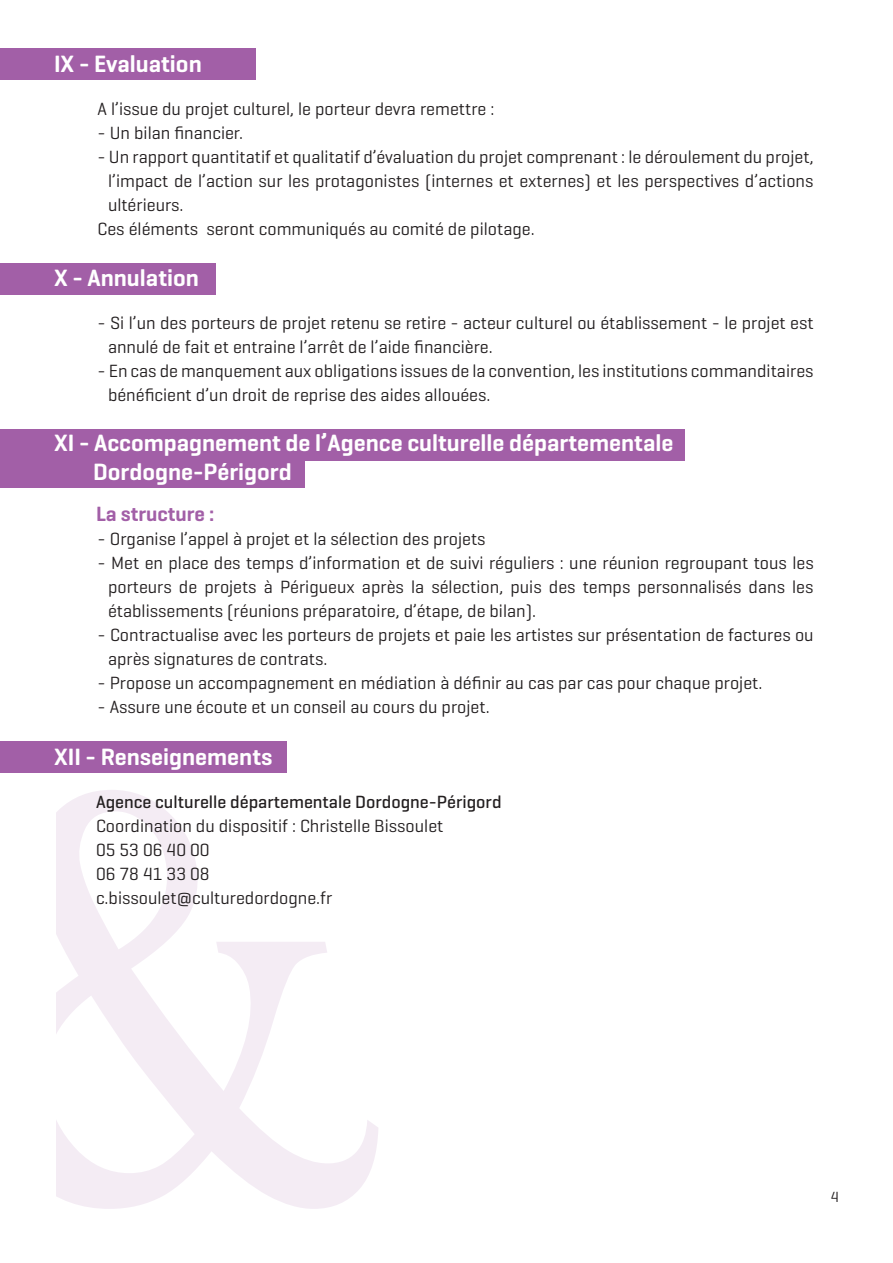
<style>
.page{position:relative;width:893px;height:1263px;background:#fff}
.page>*{position:absolute;margin:0;border:0;box-sizing:border-box;transform-origin:0 0}
.t1{font:italic 605.25px "Times New Roman";color:#a25fa7;scale:.88 1}
.t2{font:600 24px/28.8px "Geogrotesque";color:#fff}
.t3{font:600 21px "Geogrotesque";color:#a25fa7}
.t4{font:18px/24px "Geogrotesque";color:#231f20}
.t5{font:500 18px "Geogrotesque";color:#231f20}
.t6{font:15px "Geogrotesque";color:#231f20}
</style>
<div class="page">
<div style="left:0;top:461px;width:305px;height:27px;background:#a25fa7"></div>
<div style="left:0;top:429px;width:685px;height:32px;background:#a25fa7"></div>
<div style="left:0;top:263px;width:215px;height:31px;background:#a25fa7"></div>
<div style="left:0;top:49px;width:255px;height:31px;background:#a25fa7"></div>
<div style="left:0;top:741px;width:286px;height:32px;background:#a25fa7"></div>
<h2 class="t2" style="left:54px;top:49px;width:149px">IX - Evaluation</h2>
<p class="t4" style="left:98px;top:97px;width:398px">A l’issue du projet culturel, le porteur devra remettre :</p>
<p class="t4" style="left:98px;top:121px;width:147px">- Un bilan financier.</p>
<p class="t4" style="left:98px;top:145px;width:718px">- Un rapport quantitatif et qualitatif d’évaluation du projet comprenant : le déroulement du projet,</p>
<p class="t4" style="left:108px;top:169px;width:707px">l’impact de l’action sur les protagonistes (internes et externes) et les perspectives d’actions</p>
<p class="t4" style="left:108px;top:193px;width:77px">ultérieurs.</p>
<p class="t4" style="left:98px;top:217px;width:439px">Ces éléments seront communiqués au comité de pilotage.</p>
<h2 class="t2" style="left:54px;top:263px;width:146px">X - Annulation</h2>
<p class="t4" style="left:108px;top:310px;width:707px;text-indent:-10px">- Si l’un des porteurs de projet retenu se retire - acteur culturel ou établissement - le projet est annulé de fait et entraine l’arrêt de l’aide financière.</p>
<p class="t4" style="left:108px;top:358px;width:707px;text-indent:-10px">- En cas de manquement aux obligations issues de la convention, les institutions commanditaires bénéficient d’un droit de reprise des aides allouées.</p>
<h2 class="t2" style="left:93px;top:428px;width:582px;text-indent:-39px">XI - Accompagnement de l’Agence culturelle départementale<br>Dordogne-Périgord</h2>
<p class="t3" style="left:96px;top:501px;width:120px">La structure :</p>
<p class="t4" style="left:98px;top:526px;width:390px">- Organise l’appel à projet et la sélection des projets</p>
<p class="t4" style="left:108px;top:550px;width:707px;text-align:justify;text-indent:-10px">- Met en place des temps d’information et de suivi réguliers : une réunion regroupant tous les porteurs de projets à Périgueux après la sélection, puis des temps personnalisés dans les établissements (réunions préparatoire, d’étape, de bilan).</p>
<p class="t4" style="left:108px;top:622px;width:707px;text-indent:-10px">- Contractualise avec les porteurs de projets et paie les artistes sur présentation de factures ou après signatures de contrats.</p>
<p class="t4" style="left:98px;top:670px;width:666px">- Propose un accompagnement en médiation à définir au cas par cas pour chaque projet.</p>
<p class="t4" style="left:98px;top:694px;width:394px">- Assure une écoute et un conseil au cours du projet.</p>
<h2 class="t2" style="left:54px;top:742px;width:220px">XII - Renseignements</h2>
<p class="t5" style="left:96px;top:791px;width:407px">Agence culturelle départementale Dordogne-Périgord</p>
<p class="t4" style="left:96px;top:813px;width:349px">Coordination du dispositif : Christelle Bissoulet<br>05 53 06 40 00<br>06 78 41 33 08 c.bissoulet@culturedordogne.fr</p>
<h1 class="t1" style="left:-5px;top:590px;width:647px">&amp;</h1>
<p class="t6" style="left:831px;top:1187px;width:10px">4</p>
</div>
